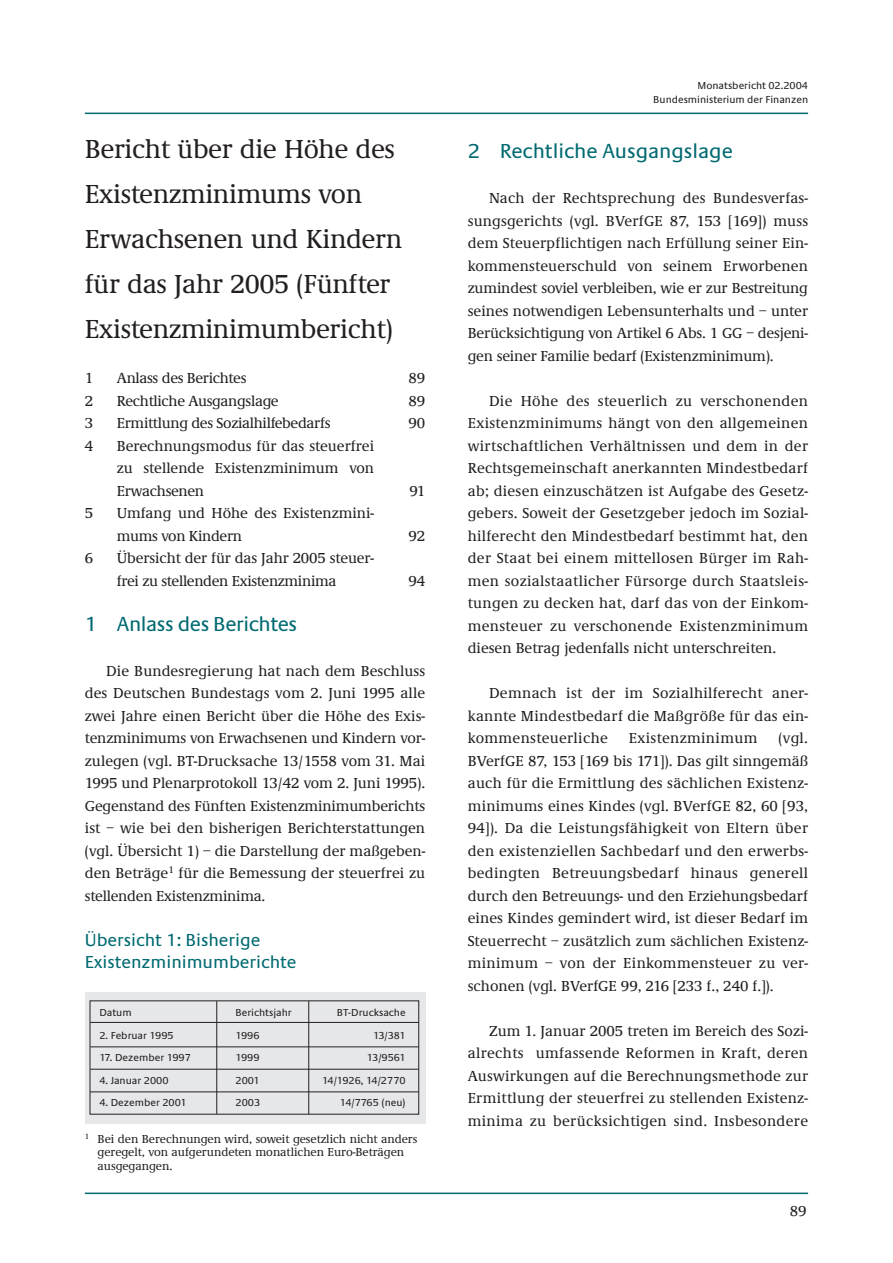
<style>
.page{position:relative;width:893px;height:1263px;background:#fff}
.page>*{position:absolute;margin:0;border:0;box-sizing:border-box;transform-origin:0 0}
.t1{font:500 27px/45px "Demos EF";letter-spacing:-.015em;color:#231f20}
.t2{font:21px "Praxis EF";letter-spacing:-.01em;color:#006a71}
.t3{font:18px/22.5px "Praxis EF";color:#006a71}
.t4{font:500 15px/22.5px "Demos EF";color:#231f20;text-align:justify}
.t5{font:500 15px/22.5px "Demos EF";letter-spacing:-.025em;color:#231f20}
.t6{font:500 15px "Demos EF";letter-spacing:-.02em;color:#231f20}
.t7{font:500 15px "Demos EF";letter-spacing:.02em;color:#231f20}
.t8{font:500 12px/13.5px "Demos EF";letter-spacing:-.005em;color:#231f20}
.t9{font:10.5px/13.5px "Praxis EF";color:#231f20;text-align:right}
</style>
<div class="page">
<hr style="left:85px;top:113px;width:723px;height:1px;background:#006a71">
<hr style="left:85px;top:1193px;width:723px;height:1px;background:#006a71">
<div style="left:85px;top:992px;width:340px;height:131px;background:#e6e7e9"></div>
<svg style="left:89px;top:1000px;width:330px;height:115px"></svg>
<hr style="left:216px;top:1001px;width:1px;height:113px;background:#231f20">
<hr style="left:308px;top:1001px;width:1px;height:113px;background:#231f20">
<h1 class="t1" style="left:85px;top:129px;width:319px">Bericht über die Höhe des<br>Existenzminimums von<br>Erwachsenen und Kindern für das Jahr 2005 (Fünfter<br>Existenzminimumbericht)</h1>
<p class="t4" style="left:85px;top:368px;width:10px">1</p>
<p class="t6" style="left:117px;top:373px;width:131px">Anlass des Berichtes</p>
<p class="t4" style="left:85px;top:391px;width:10px">2</p>
<p class="t6" style="left:117px;top:395px;width:163px">Rechtliche Ausgangslage</p>
<p class="t4" style="left:85px;top:413px;width:10px">3</p>
<p class="t5" style="left:117px;top:413px;width:215px">Ermittlung des Sozialhilfebedarfs</p>
<p class="t4" style="left:85px;top:436px;width:10px">4</p>
<p class="t4" style="left:117px;top:436px;width:259px">Berechnungsmodus für das steuerfrei zu stellende Existenzminimum von Erwachsenen</p>
<p class="t4" style="left:85px;top:503px;width:10px">5</p>
<p class="t4" style="left:117px;top:503px;width:259px">Umfang und Höhe des Existenzmini&shy;mums von Kindern</p>
<p class="t4" style="left:85px;top:548px;width:10px">6</p>
<p class="t5" style="left:117px;top:548px;width:259px">Übersicht der für das Jahr 2005 steuer&shy;frei zu stellenden Existenzminima</p>
<h2 class="t2" style="left:85px;top:616px;width:214px">1 Anlass des Berichtes</h2>
<p class="t4" style="left:85px;top:661px;width:342px;text-indent:21px">Die Bundesregierung hat nach dem Beschluss des Deutschen Bundestags vom 2. Juni 1995 alle zwei Jahre einen Bericht über die Höhe des Exis&shy;tenzminimums von Erwachsenen und Kindern vor&shy;zulegen (vgl. BT-Drucksache 13/1558 vom 31. Mai 1995 und Plenarprotokoll 13/42 vom 2. Juni 1995).<br>Gegenstand des Fünften Existenzminimumberichts ist – wie bei den bisherigen Berichterstattungen (vgl. Übersicht 1) – die Darstellung der maßgeben&shy;den Beträge<sup>1</sup> für die Bemessung der steuerfrei zu stellenden Existenzminima.</p>
<p class="t4" style="left:408px;top:368px;width:18px">89<br>89<br>90</p>
<p class="t4" style="left:409px;top:481px;width:17px">91</p>
<p class="t4" style="left:408px;top:526px;width:18px">92</p>
<p class="t4" style="left:408px;top:571px;width:18px">94</p>
<p class="t3" style="left:85px;top:930px;width:213px">Übersicht 1: Bisherige<br>Existenzminimumberichte</p>
<p class="t9" style="left:99px;top:1007px;width:34px">Datum</p>
<p class="t9" style="left:235px;top:1007px;width:58px">Berichtsjahr</p>
<p class="t9" style="left:337px;top:1007px;width:70px">BT-Drucksache</p>
<p class="t9" style="left:99px;top:1029px;width:76px">2. Februar 1995</p>
<p class="t9" style="left:235px;top:1029px;width:26px">1996</p>
<p class="t9" style="left:373px;top:1029px;width:34px">13/381</p>
<p class="t9" style="left:99px;top:1052px;width:93px">17. Dezember 1997</p>
<p class="t9" style="left:235px;top:1052px;width:26px">1999</p>
<p class="t9" style="left:367px;top:1052px;width:40px">13/9561</p>
<p class="t9" style="left:99px;top:1074px;width:71px">4. Januar 2000</p>
<p class="t9" style="left:235px;top:1074px;width:26px">2001</p>
<p class="t9" style="left:322px;top:1074px;width:85px">14/1926, 14/2770</p>
<p class="t9" style="left:99px;top:1097px;width:89px">4. Dezember 2001</p>
<p class="t9" style="left:235px;top:1097px;width:26px">2003</p>
<p class="t9" style="left:340px;top:1097px;width:67px">14/7765 (neu)</p>
<p class="t8" style="left:98px;top:1133px;width:321px;text-indent:-13px"><sup>1</sup> Bei den Berechnungen wird, soweit gesetzlich nicht anders geregelt, von aufgerundeten monatlichen Euro-Beträgen ausgegangen.</p>
<p class="t9" style="left:653px;top:80px;width:156px">Monatsbericht 02.2004<br>Bundesministerium der Finanzen</p>
<h2 class="t2" style="left:468px;top:143px;width:267px">2 Rechtliche Ausgangslage</h2>
<p class="t4" style="left:468px;top:188px;width:342px;text-indent:21px">Nach der Rechtsprechung des Bundesverfas&shy;sungsgerichts (vgl. BVerfGE 87, 153 [169]) muss dem Steuerpflichtigen nach Erfüllung seiner Ein&shy;kommensteuerschuld von seinem Erworbenen zumindest soviel verbleiben, wie er zur Bestreitung seines notwendigen Lebensunterhalts und – unter Berücksichtigung von Artikel 6 Abs. 1 GG – desjeni&shy;gen seiner Familie bedarf (Existenzminimum).</p>
<p class="t4" style="left:468px;top:391px;width:342px;text-indent:21px">Die Höhe des steuerlich zu verschonenden Existenzminimums hängt von den allgemeinen wirtschaftlichen Verhältnissen und dem in der Rechtsgemeinschaft anerkannten Mindestbedarf ab; diesen einzuschätzen ist Aufgabe des Gesetz&shy;gebers. Soweit der Gesetzgeber jedoch im Sozial&shy;hilferecht den Mindestbedarf bestimmt hat, den der Staat bei einem mittellosen Bürger im Rah&shy;men sozialstaatlicher Fürsorge durch Staatsleis&shy;tungen zu decken hat, darf das von der Einkom&shy;mensteuer zu verschonende Existenzminimum diesen Betrag jedenfalls nicht unterschreiten.</p>
<p class="t4" style="left:468px;top:683px;width:342px;text-indent:21px">Demnach ist der im Sozialhilferecht aner&shy;kannte Mindestbedarf die Maßgröße für das ein&shy;kommensteuerliche</p>
<p class="t4" style="left:468px;top:728px;width:342px;text-indent:310px">(vgl.<br>BVerfGE 87, 153 [169 bis 171]). Das gilt sinngemäß auch für die Ermittlung des sächlichen Existenz&shy;minimums eines Kindes (vgl. BVerfGE 82, 60 [93, 94]). Da die Leistungsfähigkeit von Eltern über den existenziellen Sachbedarf und den erwerbs&shy;bedingten Betreuungsbedarf hinaus generell durch den Betreuungs- und den Erziehungsbedarf eines Kindes gemindert wird, ist dieser Bedarf im Steuerrecht – zusätzlich zum sächlichen Existenz&shy;minimum – von der Einkommensteuer zu ver&shy;schonen (vgl. BVerfGE 99, 216 [233 f., 240 f.]).</p>
<p class="t4" style="left:468px;top:1021px;width:342px;text-indent:21px">Zum 1. Januar 2005 treten im Bereich des Sozi&shy;alrechts umfassende Reformen in Kraft, deren Auswirkungen auf die Berechnungsmethode zur Ermittlung der steuerfrei zu stellenden Existenz&shy;minima zu berücksichtigen sind. Insbesondere</p>
<p class="t7" style="left:629px;top:733px;width:130px">Existenzminimum</p>
<p class="t4" style="left:789px;top:1201px;width:18px">89</p>
</div>
